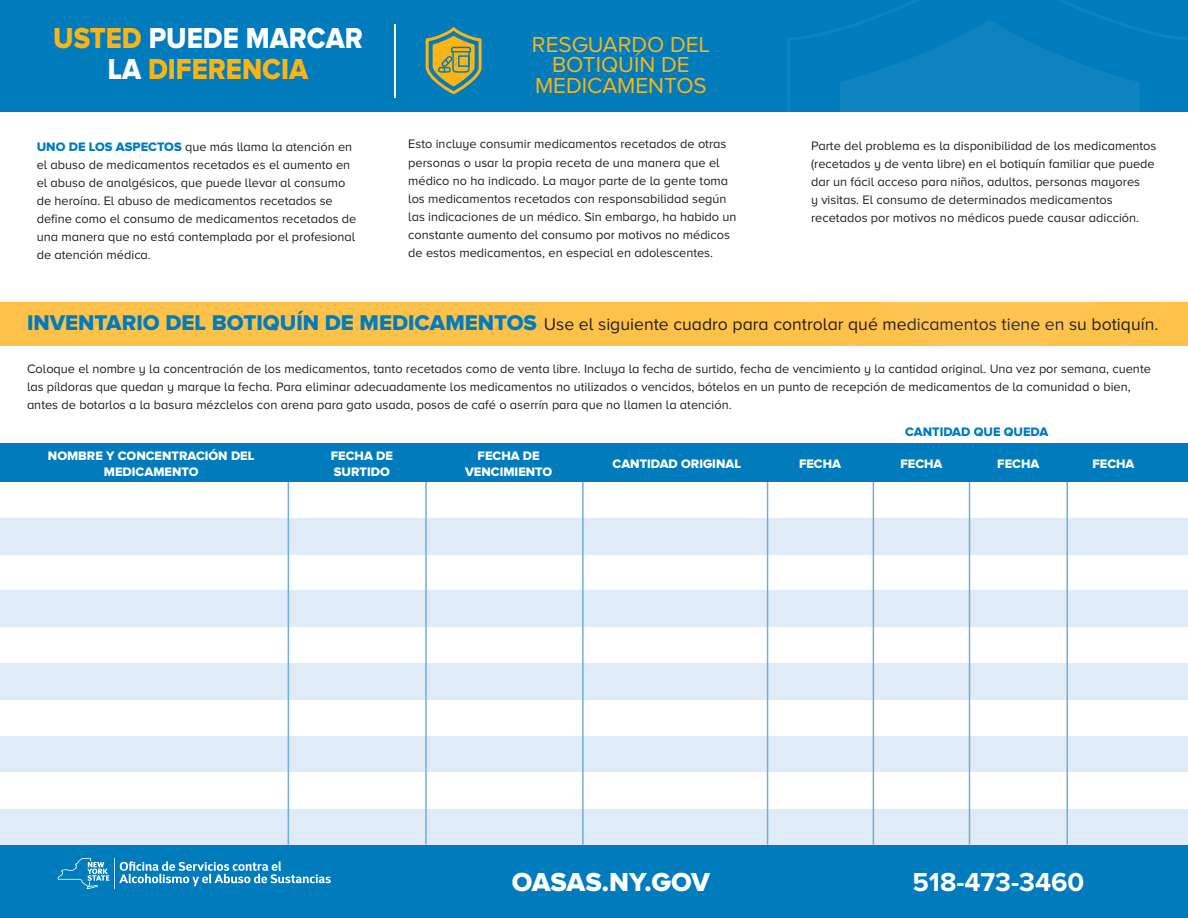
<style>
.page{position:relative;width:1188px;height:918px;background:#fff}
.page>*{position:absolute;margin:0;border:0;box-sizing:border-box;transform-origin:0 0}
.t1{font:30px/31.5px "Proxima Nova A Extrabld";color:#fbb416;text-align:center;scale:.91 1}
.t2{font:27px "Proxima Nova A Extrabld";color:#fff}
.t3{font:700 27px "Proxima Nova A";color:#fff}
.t4{font:22.5px/20.4px "Proxima Nova A";color:#fbb416;text-align:center}
.t5{font:17.7px "Proxima Nova A";color:#231f20}
.t6{font:12.75px/18px "Proxima Nova A";color:#231f20}
.t7{font:12.75px/15.8px "Proxima Nova A Extrabld";color:#fff;text-align:center}
.t8{font:12.75px "Proxima Nova A Extrabld";color:#007cbd}
.s1{color:#fff}
.s2{font-family:"Proxima Nova A Extrabld";color:#007cbd}
.s3{font-family:"Proxima Nova A Extrabld";font-size:22.2px;color:#007cbd}
</style>
<div class="page">
<div style="left:0;top:302px;width:1188px;height:44px;background:#fec149"></div>
<div style="left:0;top:0;width:1188px;height:112px;background:#007cbd"></div>
<div style="left:0;top:443px;width:1188px;height:39px;background:#007cbd"></div>
<div style="left:0;top:825px;width:1188px;height:93px;background:#007cbd"></div>
<div style="left:0;top:518px;width:1188px;height:37px;background:#dfebf6"></div>
<div style="left:0;top:590px;width:1188px;height:37px;background:#dfebf6"></div>
<div style="left:0;top:663px;width:1188px;height:37px;background:#dfebf6"></div>
<div style="left:0;top:736px;width:1188px;height:37px;background:#dfebf6"></div>
<div style="left:0;top:808px;width:1188px;height:37px;background:#dfebf6"></div>
<div style="left:0;top:772px;width:1188px;height:37px;background:#fff"></div>
<hr style="left:395px;top:24px;width:1px;height:73px;background:#fff">
<svg style="left:787px;top:0;width:401px;height:112px"></svg>
<svg style="left:841px;top:21px;width:297px;height:91px;fill:#0f83c0"></svg>
<hr style="left:288px;top:482px;width:1px;height:363px;background:#72add9">
<hr style="left:425px;top:482px;width:2px;height:363px;background:#72add9">
<hr style="left:582px;top:482px;width:2px;height:363px;background:#72add9">
<hr style="left:767px;top:482px;width:1px;height:363px;background:#72add9">
<hr style="left:873px;top:482px;width:1px;height:363px;background:#72add9">
<hr style="left:969px;top:482px;width:1px;height:363px;background:#72add9">
<hr style="left:1066px;top:482px;width:2px;height:363px;background:#72add9">
<svg style="left:425px;top:27px;width:57px;height:68px"></svg>
<svg style="left:58px;top:858px;width:273px;height:31px"></svg>
<h1 class="t1" style="left:53px;top:21px;width:342px">USTED <span class="s1">PUEDE MARCAR<br>LA</span> DIFERENCIA</h1>
<h3 class="t4" style="left:532px;top:34px;width:179px">RESGUARDO DEL<br>BOTIQUÍN DE<br>MEDICAMENTOS</h3>
<p class="t6" style="left:37px;top:138px;width:321px"><span class="s2">UNO DE LOS ASPECTOS</span> que más llama la atención en el abuso de medicamentos recetados es el aumento en el abuso de analgésicos, que puede llevar al consumo de heroína. El abuso de medicamentos recetados se define como el consumo de medicamentos recetados de una manera que no está contemplada por el profesional de atención médica.</p>
<p class="t6" style="left:408px;top:135px;width:330px">Esto incluye consumir medicamentos recetados de otras personas o usar la propia receta de una manera que el médico no ha indicado. La mayor parte de la gente toma los medicamentos recetados con responsabilidad según las indicaciones de un médico. Sin embargo, ha habido un constante aumento del consumo por motivos no médicos de estos medicamentos, en especial en adolescentes.</p>
<p class="t6" style="left:811px;top:136px;width:347px">Parte del problema es la disponibilidad de los medicamentos (recetados y de venta libre) en el botiquín familiar que puede dar un fácil acceso para niños, adultos, personas mayores<br>y visitas. El consumo de determinados medicamentos recetados por motivos no médicos puede causar adicción.</p>
<h3 class="t5" style="left:27px;top:314px;width:1133px"><span class="s3">INVENTARIO DEL BOTIQUÍN DE MEDICAMENTOS</span> Use el siguiente cuadro para controlar qué medicamentos tiene en su botiquín.</h3>
<p class="t6" style="left:27px;top:359px;width:1125px">Coloque el nombre y la concentración de los medicamentos, tanto recetados como de venta libre. Incluya la fecha de surtido, fecha de vencimiento y la cantidad original. Una vez por semana, cuente las píldoras que quedan y marque la fecha. Para eliminar adecuadamente los medicamentos no utilizados o vencidos, bótelos en un punto de recepción de medicamentos de la comunidad o bien, antes de botarlos a la basura mézclelos con arena para gato usada, posos de café o aserrín para que no llamen la atención.</p>
<p class="t7" style="left:48px;top:447px;width:208px">NOMBRE Y CONCENTRACIÓN DEL<br>MEDICAMENTO</p>
<p class="t7" style="left:331px;top:447px;width:64px;text-align:left">FECHA DE<br>SURTIDO</p>
<p class="t7" style="left:465px;top:447px;width:89px">FECHA DE<br>VENCIMIENTO</p>
<p class="t7" style="left:613px;top:455px;width:130px">CANTIDAD ORIGINAL</p>
<p class="t8" style="left:905px;top:424px;width:145px">CANTIDAD QUE QUEDA</p>
<p class="t7" style="left:799px;top:455px;width:44px">FECHA</p>
<p class="t7" style="left:900px;top:455px;width:44px">FECHA</p>
<p class="t7" style="left:997px;top:455px;width:44px">FECHA</p>
<p class="t7" style="left:1092px;top:455px;width:44px">FECHA</p>
<h2 class="t2" style="left:512px;top:866px;width:200px">OASAS.NY.GOV</h2>
<h2 class="t3" style="left:913px;top:867px;width:173px">518-473-3460</h2>
</div>
